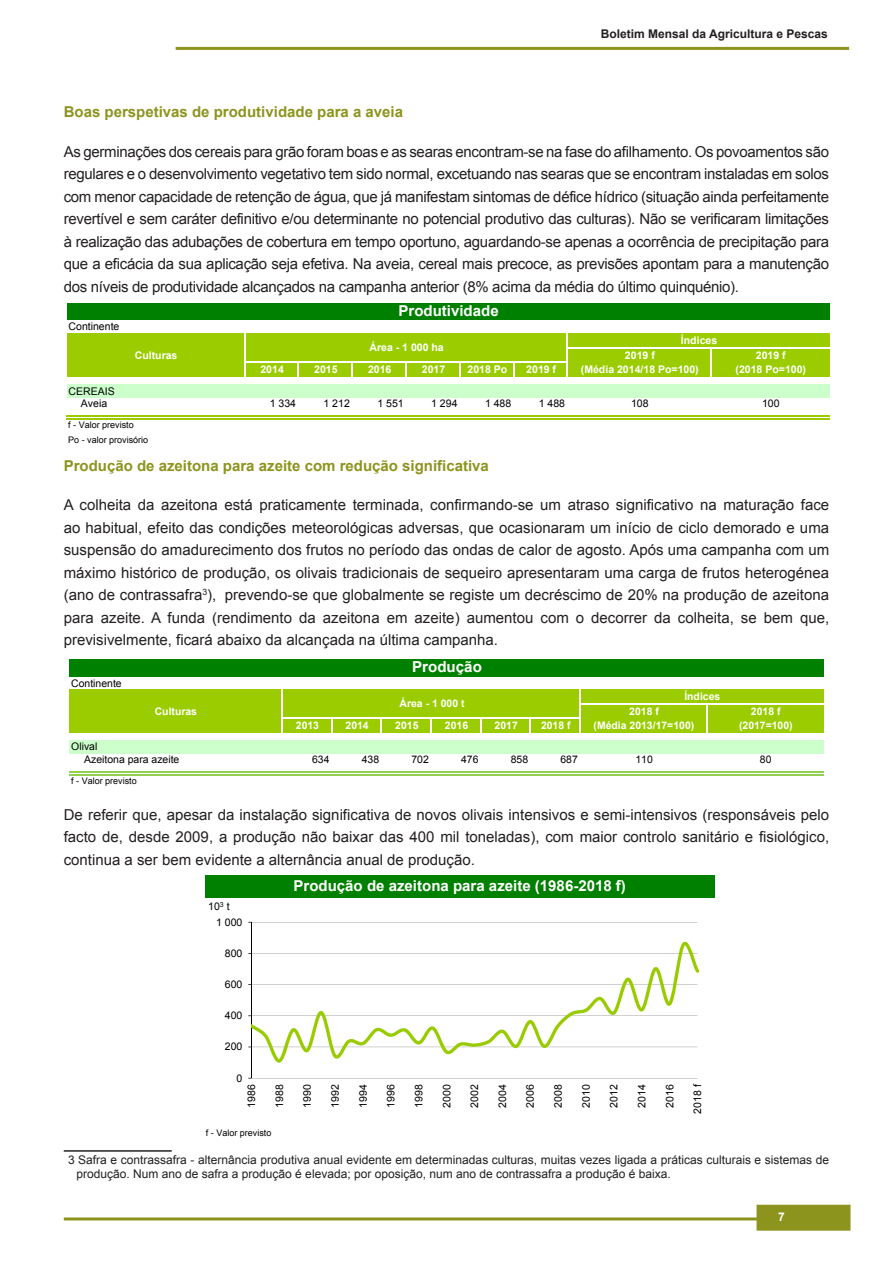
<style>
.page{position:relative;width:893px;height:1263px;background:#fff}
.page>*{position:absolute;margin:0;border:0;box-sizing:border-box;transform-origin:0 0}
.t1{font:700 15.15px "Arial";color:#fff}
.t2{font:15px/22.5px "Arial";color:#231f20;text-align:justify}
.t3{font:700 15px "Arial";color:#8d941e}
.t4{font:700 15px "Arial";color:#fff}
.t5{font:12px/13.5px "Arial";color:#231f20}
.t6{font:700 12px "Arial";color:#231f20}
.t7{font:700 12px "Arial";color:#fff}
.t8{font:10.5px/12.9px "Arial";color:#000}
.t9{font:700 10.5px "Arial";color:#fff}
.t10{font:9px/14.5px "Arial";color:#000}
.s1{color:#fff}
</style>
<div class="page">
<hr style="left:64px;top:1217px;width:765px;height:3px;background:#8d941e">
<div style="left:756px;top:1205px;width:94px;height:26px;background:#8d941e;border:2px solid #8d941e"></div>
<hr style="left:176px;top:47px;width:673px;height:3px;background:#8d941e">
<hr style="left:64px;top:1150px;width:108px;height:2px;background:#231f20">
<div style="left:70px;top:660px;width:754px;height:17px;background:#008000"></div>
<div style="left:70px;top:689px;width:754px;height:44px;background:#9acc00"></div>
<div style="left:70px;top:740px;width:754px;height:13px;background:#cfc"></div>
<hr style="left:281px;top:689px;width:2px;height:44px;background:#fff">
<hr style="left:579px;top:689px;width:2px;height:44px;background:#fff">
<svg style="left:706px;top:705px;width:1px;height:28px"></svg>
<svg style="left:331px;top:719px;width:1px;height:14px"></svg>
<svg style="left:380px;top:719px;width:2px;height:14px"></svg>
<svg style="left:430px;top:719px;width:2px;height:14px"></svg>
<svg style="left:480px;top:719px;width:1px;height:14px"></svg>
<svg style="left:530px;top:719px;width:1px;height:14px"></svg>
<hr style="left:581px;top:703px;width:243px;height:2px;background:#fff">
<hr style="left:283px;top:718px;width:298px;height:1px;background:#fff">
<hr style="left:69px;top:771px;width:755px;height:1px;background:#92d050">
<hr style="left:69px;top:774px;width:755px;height:1px;background:#92d050">
<div style="left:205px;top:875px;width:509px;height:23px;background:#008000"></div>
<hr style="left:251px;top:1078px;width:447px;height:1px;background:#7f7f7f">
<hr style="left:251px;top:922px;width:447px;height:1px;background:#7f7f7f">
<hr style="left:251px;top:922px;width:1px;height:156px;background:#000">
<svg style="left:251px;top:942px;width:448px;height:120px"></svg>
<div style="left:67px;top:303px;width:762px;height:17px;background:#008000"></div>
<div style="left:67px;top:333px;width:762px;height:44px;background:#9acc00"></div>
<div style="left:67px;top:384px;width:762px;height:13px;background:#cfc"></div>
<hr style="left:244px;top:333px;width:1px;height:44px;background:#fff">
<hr style="left:567px;top:333px;width:1px;height:44px;background:#fff">
<hr style="left:710px;top:348px;width:2px;height:29px;background:#fff">
<svg style="left:298px;top:363px;width:1px;height:14px"></svg>
<svg style="left:351px;top:363px;width:2px;height:14px"></svg>
<svg style="left:405px;top:363px;width:2px;height:14px"></svg>
<svg style="left:459px;top:363px;width:1px;height:14px"></svg>
<svg style="left:513px;top:363px;width:1px;height:14px"></svg>
<hr style="left:568px;top:347px;width:261px;height:1px;background:#fff">
<hr style="left:245px;top:361px;width:323px;height:2px;background:#fff">
<hr style="left:66px;top:415px;width:763px;height:2px;background:#9acc00">
<hr style="left:66px;top:418px;width:763px;height:2px;background:#9acc00">
<p class="t6" style="left:601px;top:26px;width:228px">Boletim Mensal da Agricultura e Pescas</p>
<p class="t3" style="left:64px;top:102px;width:341px">Boas perspetivas de produtividade para a aveia</p>
<p class="t2" style="left:64px;top:140px;width:767px">As germinações dos cereais para grão foram boas e as searas encontram-se na fase do afilhamento. Os povoamentos são regulares e o desenvolvimento vegetativo tem sido normal, excetuando nas searas que se encontram instaladas em solos com menor capacidade de retenção de água, que já manifestam sintomas de défice hídrico (situação ainda perfeitamente revertível e sem caráter definitivo e/ou determinante no potencial produtivo das culturas). Não se verificaram limitações à realização das adubações de cobertura em tempo oportuno, aguardando-se apenas a ocorrência de precipitação para que a eficácia da sua aplicação seja efetiva. Na aveia, cereal mais precoce, as previsões apontam para a manutenção dos níveis de produtividade alcançados na campanha anterior (8% acima da média do último quinquénio).</p>
<p class="t8" style="left:69px;top:320px;width:52px">Continente</p>
<p class="t8" style="left:69px;top:385px;width:48px;text-align:center">CEREAIS<br>Aveia</p>
<p class="t4" style="left:398px;top:301px;width:102px">Produtividade</p>
<p class="t9" style="left:681px;top:333px;width:38px">Índices</p>
<p class="t9" style="left:369px;top:340px;width:76px">Área - 1 000 ha</p>
<p class="t9" style="left:135px;top:348px;width:44px">Culturas</p>
<p class="t9" style="left:625px;top:348px;width:31px">2019 f</p>
<p class="t9" style="left:756px;top:348px;width:31px">2019 f</p>
<p class="t9" style="left:260px;top:363px;width:25px">2014</p>
<p class="t9" style="left:314px;top:363px;width:25px">2015</p>
<p class="t9" style="left:368px;top:363px;width:25px">2016</p>
<p class="t9" style="left:422px;top:363px;width:25px">2017</p>
<p class="t9" style="left:467px;top:363px;width:41px">2018 Po</p>
<p class="t9" style="left:526px;top:363px;width:31px">2019 f</p>
<p class="t9" style="left:581px;top:363px;width:119px">(Média 2014/18 Po=100)</p>
<p class="t9" style="left:735px;top:363px;width:72px">(2018 Po=100)</p>
<p class="t8" style="left:270px;top:397px;width:28px">1 334</p>
<p class="t8" style="left:324px;top:397px;width:28px">1 212</p>
<p class="t8" style="left:377px;top:397px;width:28px">1 551</p>
<p class="t8" style="left:431px;top:397px;width:28px">1 294</p>
<p class="t8" style="left:485px;top:397px;width:28px">1 488</p>
<p class="t8" style="left:539px;top:397px;width:28px">1 488</p>
<p class="t8" style="left:631px;top:397px;width:19px">108</p>
<p class="t8" style="left:762px;top:397px;width:19px">100</p>
<p class="t10" style="left:68px;top:418px;width:82px">f - Valor previsto<br>Po - valor provisório</p>
<p class="t3" style="left:64px;top:456px;width:427px">Produção de azeitona para azeite com redução significativa</p>
<p class="t2" style="left:64px;top:494px;width:767px">A colheita da azeitona está praticamente terminada, confirmando-se um atraso significativo na maturação face ao habitual, efeito das condições meteorológicas adversas, que ocasionaram um início de ciclo demorado e uma suspensão do amadurecimento dos frutos no período das ondas de calor de agosto. Após uma campanha com um máximo histórico de produção, os olivais tradicionais de sequeiro apresentaram uma carga de frutos heterogénea (ano de contrassafra<sup>3</sup>),<span class="s1">1</span>prevendo-se que globalmente se registe um decréscimo de 20% na produção de azeitona para azeite. A funda (rendimento da azeitona em azeite) aumentou com o decorrer da colheita, se bem que, previsivelmente, ficará abaixo da alcançada na última campanha.</p>
<p class="t8" style="left:71px;top:677px;width:52px">Continente</p>
<p class="t1" style="left:412px;top:657px;width:71px">Produção</p>
<p class="t9" style="left:684px;top:689px;width:37px">Índices</p>
<p class="t9" style="left:400px;top:696px;width:66px">Área - 1 000 t</p>
<p class="t9" style="left:155px;top:704px;width:44px">Culturas</p>
<p class="t9" style="left:629px;top:704px;width:31px">2018 f</p>
<p class="t9" style="left:751px;top:704px;width:31px">2018 f</p>
<p class="t9" style="left:296px;top:718px;width:25px">2013</p>
<p class="t9" style="left:346px;top:718px;width:25px">2014</p>
<p class="t9" style="left:395px;top:718px;width:25px">2015</p>
<p class="t9" style="left:445px;top:718px;width:25px">2016</p>
<p class="t9" style="left:495px;top:718px;width:25px">2017</p>
<p class="t9" style="left:541px;top:718px;width:31px">2018 f</p>
<p class="t9" style="left:594px;top:718px;width:102px">(Média 2013/17=100)</p>
<p class="t9" style="left:739px;top:718px;width:55px">(2017=100)</p>
<p class="t8" style="left:84px;top:740px;width:97px;text-indent:-13px">Olival<br>Azeitona para azeite</p>
<p class="t8" style="left:312px;top:753px;width:19px">634</p>
<p class="t8" style="left:362px;top:753px;width:19px">438</p>
<p class="t8" style="left:411px;top:753px;width:19px">702</p>
<p class="t8" style="left:461px;top:753px;width:19px">476</p>
<p class="t8" style="left:511px;top:753px;width:19px">858</p>
<p class="t8" style="left:560px;top:753px;width:19px">687</p>
<p class="t8" style="left:635px;top:753px;width:19px">110</p>
<p class="t8" style="left:760px;top:753px;width:13px">80</p>
<p class="t10" style="left:71px;top:773px;width:67px">f - Valor previsto</p>
<p class="t2" style="left:64px;top:803px;width:767px">De referir que, apesar da instalação significativa de novos olivais intensivos e semi-intensivos (responsáveis pelo facto de, desde 2009, a produção não baixar das 400 mil toneladas), com maior controlo sanitário e fisiológico, continua a ser bem evidente a alternância anual de produção.</p>
<p class="t8" style="left:208px;top:900px;width:23px">10<sup>3</sup> t</p>
<p class="t8" style="left:216px;top:915px;width:28px">1 000</p>
<p class="t8" style="left:225px;top:947px;width:19px">800</p>
<p class="t8" style="left:225px;top:978px;width:19px">600</p>
<p class="t8" style="left:225px;top:1009px;width:19px">400</p>
<p class="t8" style="left:225px;top:1040px;width:19px">200</p>
<p class="t8" style="left:237px;top:1071px;width:7px">0</p>
<p class="t4" style="left:293px;top:876px;width:334px">Produção de azeitona para azeite (1986-2018 f)</p>
<p class="t8" style="left:245px;top:1108px;width:25px;rotate:-90deg">1986</p>
<p class="t8" style="left:273px;top:1108px;width:25px;rotate:-90deg">1988</p>
<p class="t8" style="left:301px;top:1108px;width:25px;rotate:-90deg">1990</p>
<p class="t8" style="left:329px;top:1108px;width:25px;rotate:-90deg">1992</p>
<p class="t8" style="left:357px;top:1108px;width:25px;rotate:-90deg">1994</p>
<p class="t8" style="left:385px;top:1108px;width:25px;rotate:-90deg">1996</p>
<p class="t8" style="left:412px;top:1108px;width:25px;rotate:-90deg">1998</p>
<p class="t8" style="left:440px;top:1108px;width:25px;rotate:-90deg">2000</p>
<p class="t8" style="left:468px;top:1108px;width:25px;rotate:-90deg">2002</p>
<p class="t8" style="left:496px;top:1108px;width:25px;rotate:-90deg">2004</p>
<p class="t8" style="left:524px;top:1108px;width:25px;rotate:-90deg">2006</p>
<p class="t8" style="left:552px;top:1108px;width:25px;rotate:-90deg">2008</p>
<p class="t8" style="left:580px;top:1108px;width:25px;rotate:-90deg">2010</p>
<p class="t8" style="left:608px;top:1108px;width:25px;rotate:-90deg">2012</p>
<p class="t8" style="left:635px;top:1108px;width:25px;rotate:-90deg">2014</p>
<p class="t8" style="left:663px;top:1108px;width:25px;rotate:-90deg">2016</p>
<p class="t8" style="left:691px;top:1114px;width:31px;rotate:-90deg">2018 f</p>
<p class="t10" style="left:206px;top:1125px;width:67px">f - Valor previsto</p>
<p class="t5" style="left:77px;top:1153px;width:754px;text-indent:-9px">3 Safra e contrassafra - alternância produtiva anual evidente em determinadas culturas, muitas vezes ligada a práticas culturais e sistemas de produção. Num ano de safra a produção é elevada; por oposição, num ano de contrassafra a produção é baixa.</p>
<p class="t7" style="left:778px;top:1208px;width:8px">7</p>
</div>
